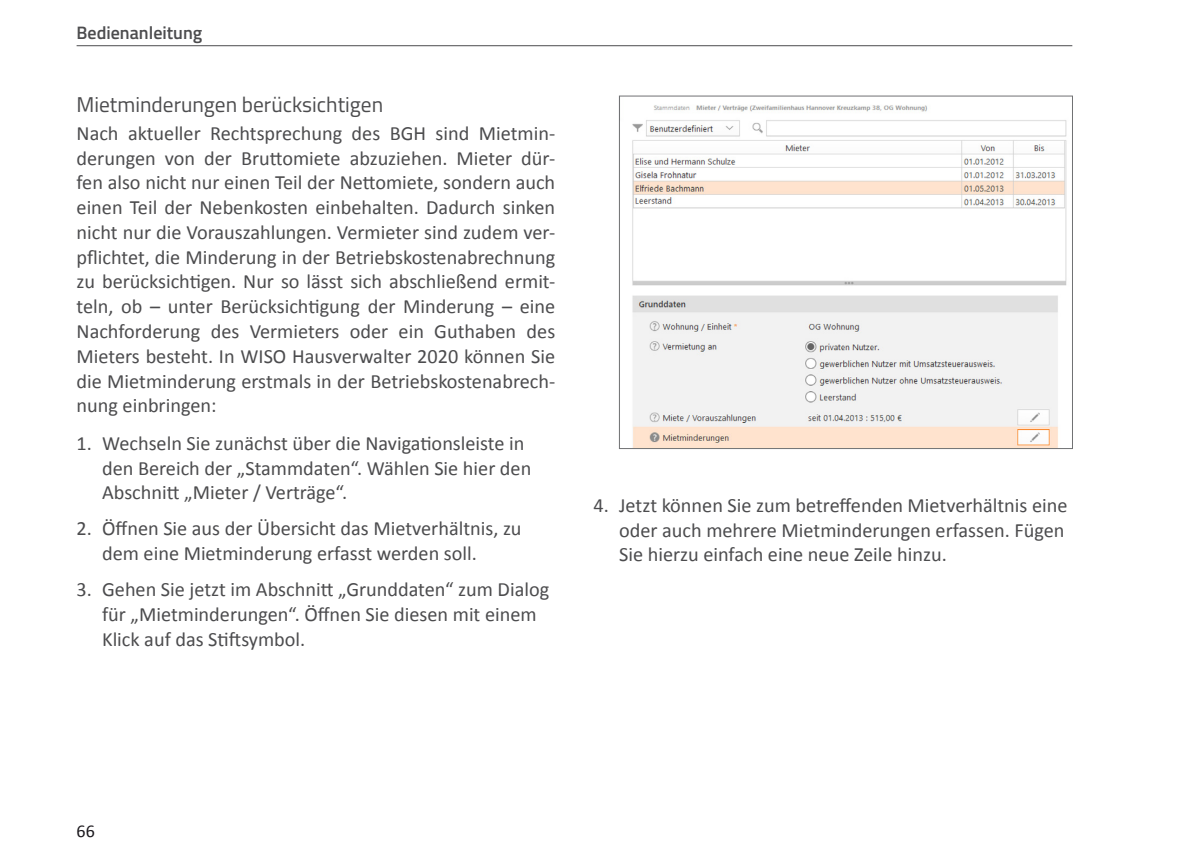
<style>
.page{position:relative;width:1200px;height:862px;background:#fff}
.page>*{position:absolute;margin:0;border:0;box-sizing:border-box;transform-origin:0 0}
.t1{font:21.38px "Titillium";color:#4c4c4e}
.t2{font:20.25px/24.8px "Calibri";color:#4c4c4e}
.t3{font:600 18px "Titillium";color:#4c4c4e}
.t4{font:18px "Calibri";color:#1a171c}
</style>
<div class="page">
<hr style="left:77px;top:45px;width:994px;height:1px;background:#4c4c4e">
<img style="left:632px;top:105px;width:435px;height:341px">
<p class="t3" style="left:77px;top:19px;width:127px">Bedienanleitung</p>
<p class="t1" style="left:77px;top:89px;width:308px">Mietminderungen berücksichtigen</p>
<p class="t2" style="left:77px;top:120px;width:480px;text-align:justify">Nach aktueller Rechtsprechung des BGH sind Mietmin&shy;derungen von der Bruttomiete abzuziehen. Mieter dür&shy;fen also nicht nur einen Teil der Nettomiete, sondern auch einen Teil der Nebenkosten einbehalten. Dadurch sinken nicht nur die Vorauszahlungen. Vermieter sind zudem ver&shy;pflichtet, die Minderung in der Betriebskostenabrechnung zu berücksichtigen. Nur so lässt sich abschließend ermit&shy;teln, ob – unter Berücksichtigung der Minderung – eine Nachforderung des Vermieters oder ein Guthaben des Mieters besteht. In WISO Hausverwalter 2020 können Sie die Mietminderung erstmals in der Betriebskostenabrech&shy;nung einbringen:</p>
<p class="t2" style="left:102px;top:429px;width:430px;text-indent:-26px">1. Wechseln Sie zunächst über die Navigationsleiste in den Bereich der „Stammdaten“. Wählen Sie hier den<br>Abschnitt „Mieter / Verträge“.</p>
<p class="t2" style="left:102px;top:515px;width:421px;text-indent:-26px">2. Öffnen Sie aus der Übersicht das Mietverhältnis, zu dem eine Mietminderung erfasst werden soll.</p>
<p class="t2" style="left:102px;top:575px;width:448px;text-indent:-26px">3. Gehen Sie jetzt im Abschnitt „Grunddaten“ zum Dialog für „Mietminderungen“. Öffnen Sie diesen mit einem<br>Klick auf das Stiftsymbol.</p>
<p class="t2" style="left:619px;top:491px;width:450px;text-indent:-26px">4. Jetzt können Sie zum betreffenden Mietverhältnis eine oder auch mehrere Mietminderungen erfassen. Fügen<br>Sie hierzu einfach eine neue Zeile hinzu.</p>
<p class="t4" style="left:77px;top:819px;width:20px">66</p>
</div>
